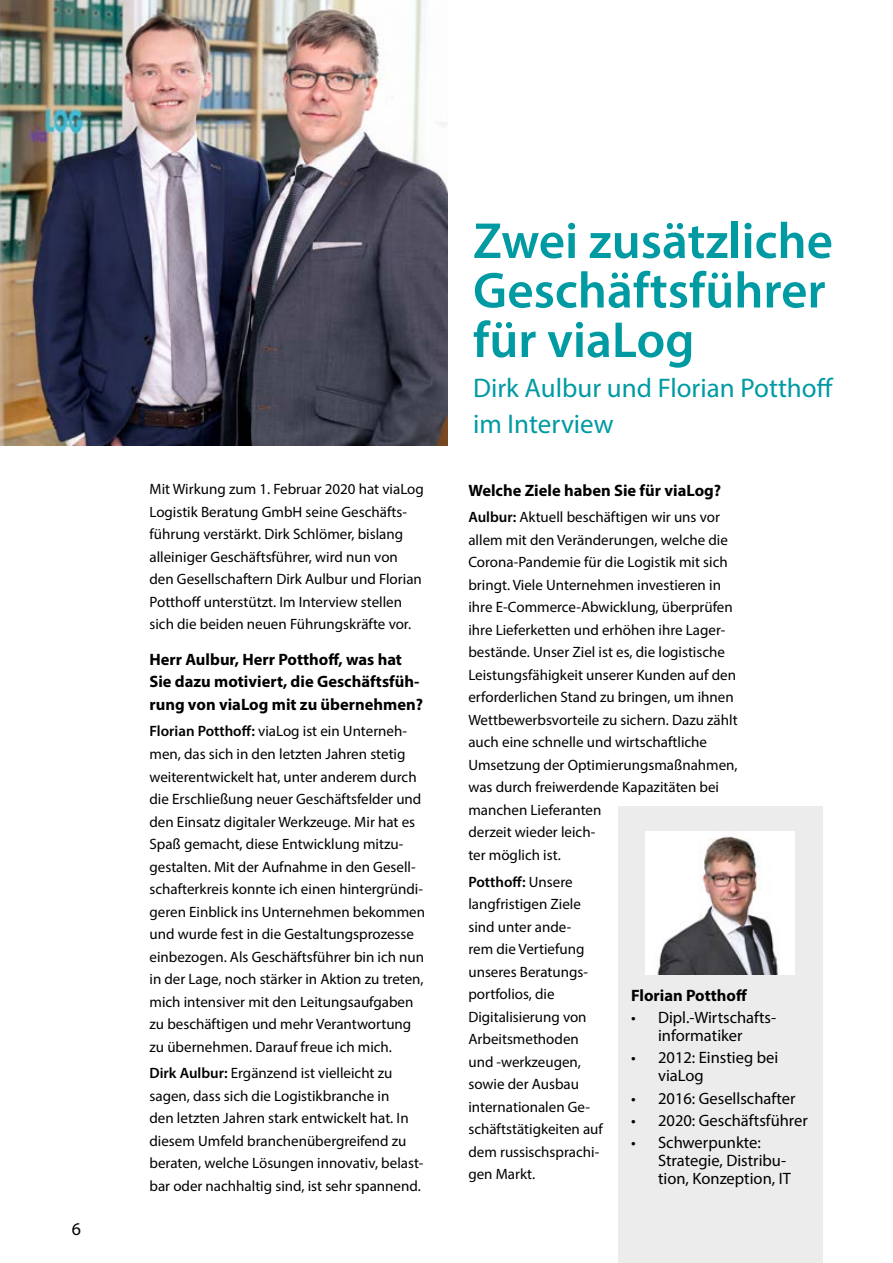
<style>
.page{position:relative;width:893px;height:1263px;background:#fff}
.page>*{position:absolute;margin:0;border:0;box-sizing:border-box;transform-origin:0 0}
.t1{font:600 51px/49.5px "Myriad Pro";color:#009aa3}
.t2{font:27px/36px "Myriad Pro";color:#009aa3}
.t3{font:18px "Myriad Pro";color:#000}
.t4{font:16.5px/18px "Myriad Pro";color:#000}
.t5{font:700 16.5px/22.5px "Myriad Pro";color:#000}
.t6{font:15px/22.5px "Myriad Pro";color:#000}
.s1{font-weight:600}
</style>
<div class="page">
<img style="left:0;top:0;width:447px;height:446px">
<div style="left:618px;top:807px;width:204px;height:456px;background:#ececec"></div>
<img style="left:646px;top:831px;width:149px;height:143px">
<p class="t3" style="left:72px;top:1218px;width:11px">6</p>
<p class="t6" style="left:149px;top:478px;width:276px">Mit Wirkung zum 1. Februar 2020 hat viaLog Logistik Beratung GmbH seine Geschäfts&shy;führung verstärkt. Dirk Schlömer, bislang alleiniger Geschäftsführer, wird nun von den Gesellschaftern Dirk Aulbur und Florian Potthoff unterstützt. Im Interview stellen sich die beiden neuen Führungskräfte vor.</p>
<p class="t5" style="left:149px;top:647px;width:275px">Herr Aulbur, Herr Potthoff, was hat<br>Sie dazu motiviert, die Geschäftsfüh&shy;rung von viaLog mit zu übernehmen?</p>
<p class="t6" style="left:149px;top:720px;width:277px"><span class="s1">Florian Potthoff:</span> viaLog ist ein Unterneh&shy;men, das sich in den letzten Jahren stetig weiterentwickelt hat, unter anderem durch die Erschließung neuer Geschäftsfelder und den Einsatz digitaler Werkzeuge. Mir hat es Spaß gemacht, diese Entwicklung mitzu&shy;gestalten. Mit der Aufnahme in den Gesell&shy;schafterkreis konnte ich einen hintergründi&shy;geren Einblick ins Unternehmen bekommen und wurde fest in die Gestaltungsprozesse einbezogen. Als Geschäftsführer bin ich nun in der Lage, noch stärker in Aktion zu treten, mich intensiver mit den Leitungsaufgaben zu beschäftigen und mehr Verantwortung zu übernehmen. Darauf freue ich mich.</p>
<p class="t6" style="left:149px;top:1062px;width:276px"><span class="s1">Dirk Aulbur:</span> Ergänzend ist vielleicht zu sagen, dass sich die Logistikbranche in<br>den letzten Jahren stark entwickelt hat. In diesem Umfeld branchenübergreifend zu beraten, welche Lösungen innovativ, belast&shy;bar oder nachhaltig sind, ist sehr spannend.</p>
<h1 class="t1" style="left:473px;top:215px;width:361px">Zwei zusätzliche<br>Geschäftsführer für viaLog</h1>
<h2 class="t2" style="left:473px;top:370px;width:362px">Dirk Aulbur und Florian Potthoff im Interview</h2>
<p class="t5" style="left:468px;top:478px;width:254px">Welche Ziele haben Sie für viaLog?</p>
<p class="t6" style="left:468px;top:506px;width:271px"><span class="s1">Aulbur:</span> Aktuell beschäftigen wir uns vor allem mit den Veränderungen, welche die Corona-Pandemie für die Logistik mit sich bringt. Viele Unternehmen investieren in ihre E-Commerce-Abwicklung, überprüfen ihre Lieferketten und erhöhen ihre Lager&shy;bestände. Unser Ziel ist es, die logistische Leistungsfähigkeit unserer Kunden auf den erforderlichen Stand zu bringen, um ihnen Wettbewerbsvorteile zu sichern. Dazu zählt auch eine schnelle und wirtschaftliche Umsetzung der Optimierungsmaßnahmen, was durch freiwerdende Kapazitäten bei manchen Lieferanten<br>derzeit wieder leich-<br>ter möglich ist.</p>
<p class="t6" style="left:468px;top:870px;width:136px"><span class="s1">Potthoff:</span> Unsere langfristigen Ziele sind unter ande-<br>rem die Vertiefung unseres Beratungs&shy;portfolios, die<br>Digitalisierung von<br>Arbeitsmethoden und -werkzeugen, sowie der Ausbau internationalen Ge&shy;schäftstätigkeiten auf dem russischsprachi&shy;gen Markt.</p>
<p class="t5" style="left:631px;top:983px;width:117px">Florian Potthoff</p>
<p class="t4" style="left:631px;top:1008px;width:147px;text-align:center">• Dipl.-Wirtschafts&shy;informatiker</p>
<p class="t4" style="left:658px;top:1048px;width:122px;text-indent:-27px">• 2012: Einstieg bei viaLog</p>
<p class="t4" style="left:631px;top:1089px;width:166px">• 2016: Gesellschafter</p>
<p class="t4" style="left:631px;top:1111px;width:178px">• 2020: Geschäftsführer</p>
<p class="t4" style="left:658px;top:1133px;width:134px;text-indent:-27px">• Schwerpunkte:<br>Strategie, Distribu&shy;tion, Konzeption, IT</p>
</div>
